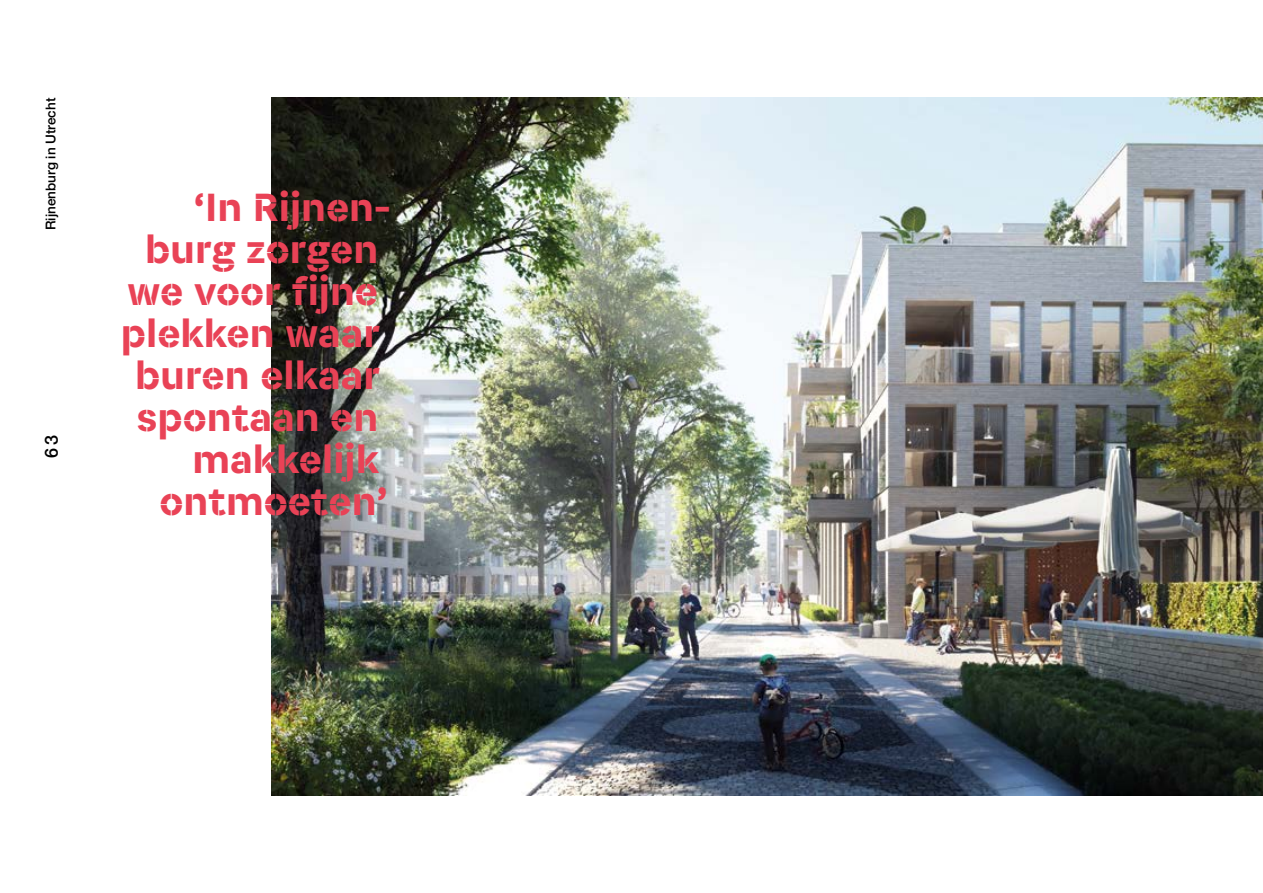
<style>
.page{position:relative;width:1263px;height:893px;background:#fff}
.page>*{position:absolute;margin:0;border:0;box-sizing:border-box;transform-origin:0 0}
.t1{font:500 42px/42px "Associate Sans Stencil";color:#e94256;text-align:right}
.t2{font:500 18px "Helvetica Neue";color:#000}
.t3{font:500 13.5px "Helvetica Neue";color:#000}
</style>
<div class="page">
<img style="left:271px;top:98px;width:992px;height:697px">
<p class="t3" style="left:40px;top:230px;width:134px;rotate:-90deg">Rijnenburg in Utrecht</p>
<p class="t2" style="left:37px;top:458px;width:25px;rotate:-90deg">63</p>
<p class="t1" style="left:121px;top:185px;width:271px">‘In Rijnen&shy;burg zorgen we voor fijne plekken waar buren elkaar spontaan en makkelijk ontmoeten’</p>
</div>
